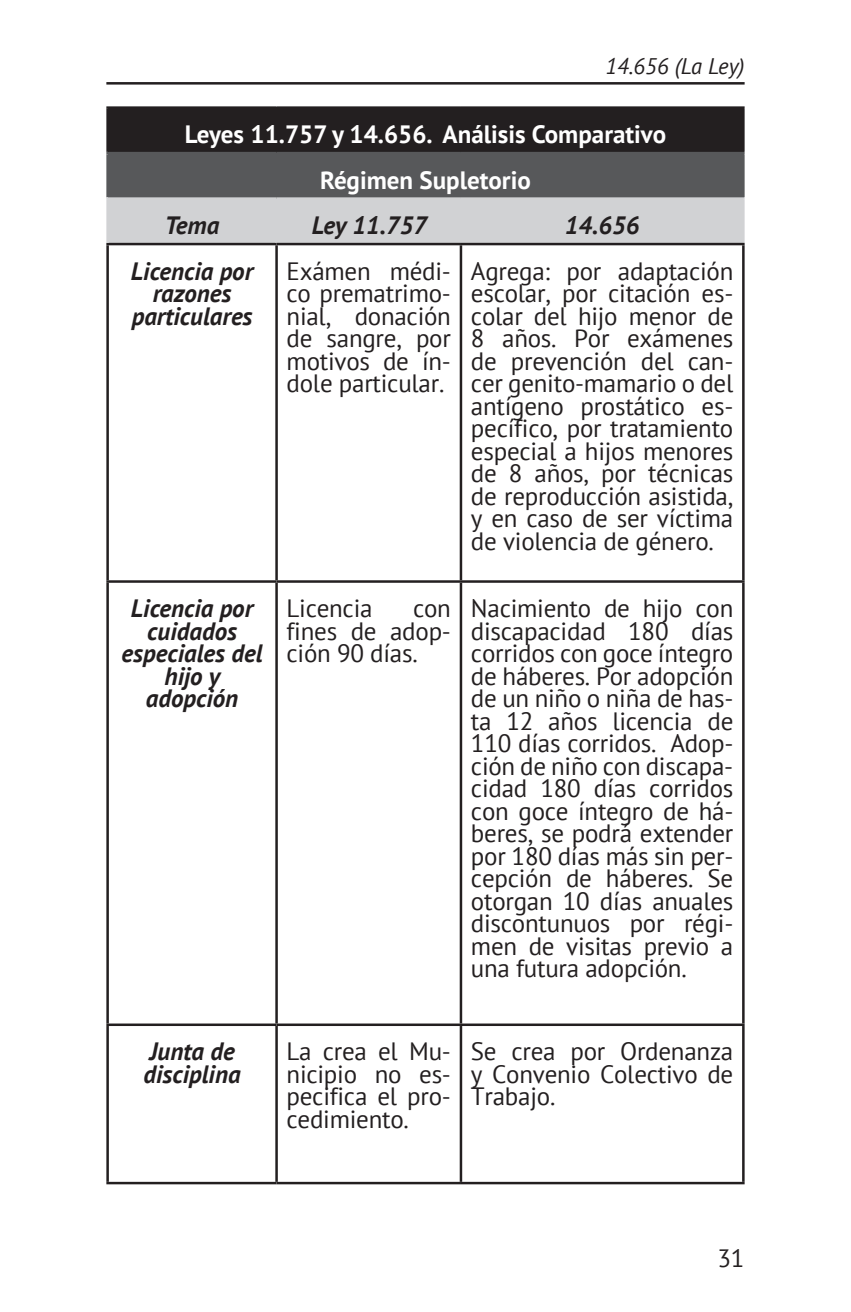
<style>
.page{position:relative;width:851px;height:1312px;background:#fff}
.page>*{position:absolute;margin:0;border:0;box-sizing:border-box;transform-origin:0 0}
.t1{font:25px/22.5px "PT Sans";letter-spacing:-.01em;color:#231f20;text-align:justify}
.t2{font:italic 700 25px/22.5px "PT Sans";color:#231f20;text-align:center}
.t3{font:700 25px/45.5px "PT Sans";color:#fff;text-align:center}
.t4{font:italic 22.5px "PT Sans";color:#231f20}
</style>
<div class="page">
<hr style="left:106px;top:82px;width:638px;height:3px;background:#231f20">
<div style="left:108px;top:108px;width:635px;height:45px;background:#231f20"></div>
<div style="left:108px;top:153px;width:635px;height:45px;background:#57585a"></div>
<div style="left:109px;top:200px;width:633px;height:43px;background:#d1d2d4"></div>
<hr style="left:742px;top:109px;width:2px;height:43px;background:#231f20">
<hr style="left:742px;top:154px;width:2px;height:43px;background:#57585a">
<hr style="left:106px;top:152px;width:170px;height:2px;background:#57585a">
<hr style="left:106px;top:154px;width:3px;height:43px;background:#57585a">
<hr style="left:276px;top:152px;width:185px;height:2px;background:#57585a">
<hr style="left:461px;top:152px;width:283px;height:2px;background:#57585a">
<hr style="left:106px;top:106px;width:170px;height:3px;background:#231f20">
<hr style="left:106px;top:109px;width:3px;height:43px;background:#231f20">
<hr style="left:276px;top:106px;width:185px;height:3px;background:#231f20">
<hr style="left:461px;top:106px;width:283px;height:3px;background:#231f20">
<hr style="left:106px;top:243px;width:170px;height:2px;background:#231f20">
<hr style="left:106px;top:197px;width:170px;height:3px;background:#d1d2d4">
<hr style="left:106px;top:200px;width:3px;height:43px;background:#d1d2d4">
<hr style="left:459px;top:200px;width:3px;height:43px;background:#d1d2d4">
<hr style="left:276px;top:197px;width:185px;height:3px;background:#d1d2d4">
<hr style="left:275px;top:200px;width:3px;height:43px;background:#d1d2d4">
<hr style="left:461px;top:197px;width:283px;height:3px;background:#d1d2d4">
<hr style="left:742px;top:200px;width:2px;height:43px;background:#d1d2d4">
<hr style="left:276px;top:243px;width:185px;height:2px;background:#231f20">
<hr style="left:461px;top:243px;width:283px;height:2px;background:#231f20">
<hr style="left:106px;top:245px;width:3px;height:335px;background:#231f20">
<hr style="left:275px;top:245px;width:3px;height:335px;background:#231f20">
<hr style="left:459px;top:245px;width:3px;height:335px;background:#231f20">
<hr style="left:742px;top:245px;width:2px;height:335px;background:#231f20">
<hr style="left:275px;top:582px;width:3px;height:441px;background:#231f20">
<hr style="left:459px;top:582px;width:3px;height:441px;background:#231f20">
<hr style="left:106px;top:580px;width:170px;height:2px;background:#231f20">
<hr style="left:106px;top:582px;width:3px;height:441px;background:#231f20">
<hr style="left:276px;top:580px;width:185px;height:2px;background:#231f20">
<hr style="left:461px;top:580px;width:283px;height:2px;background:#231f20">
<hr style="left:742px;top:582px;width:2px;height:441px;background:#231f20">
<hr style="left:106px;top:1181px;width:170px;height:2px;background:#231f20">
<hr style="left:275px;top:1025px;width:3px;height:156px;background:#231f20">
<hr style="left:276px;top:1181px;width:185px;height:2px;background:#231f20">
<hr style="left:459px;top:1025px;width:3px;height:156px;background:#231f20">
<hr style="left:461px;top:1181px;width:283px;height:2px;background:#231f20">
<hr style="left:106px;top:1023px;width:170px;height:2px;background:#231f20">
<hr style="left:106px;top:1025px;width:3px;height:156px;background:#231f20">
<hr style="left:276px;top:1023px;width:185px;height:2px;background:#231f20">
<hr style="left:461px;top:1023px;width:283px;height:2px;background:#231f20">
<hr style="left:742px;top:1025px;width:2px;height:156px;background:#231f20">
<p class="t4" style="left:605px;top:52px;width:141px">14.656 (La Ley)</p>
<p class="t3" style="left:185px;top:111px;width:483px">Leyes 11.757 y 14.656. Análisis Comparativo<br>Régimen Supletorio</p>
<p class="t2" style="left:165px;top:213px;width:56px">Tema</p>
<p class="t2" style="left:312px;top:213px;width:117px">Ley 11.757</p>
<p class="t2" style="left:565px;top:213px;width:76px">14.656</p>
<p class="t2" style="left:131px;top:259px;width:124px">Licencia por razones particulares</p>
<p class="t1" style="left:286px;top:259px;width:166px">Exámen médi&shy;co prematrimo&shy;nial, donación de sangre, por motivos de ín&shy;dole particular.</p>
<p class="t1" style="left:471px;top:259px;width:264px">Agrega: por adaptación escolar, por citación es&shy;colar del hijo menor de 8 años. Por exámenes de prevención del can&shy;cer genito-mamario o del antígeno prostático es&shy;pecífico, por tratamiento especial a hijos menores de 8 años, por técnicas de reproducción asistida, y en caso de ser víctima de violencia de género.</p>
<p class="t1" style="left:286px;top:596px;width:166px;text-indent:126px">con fines de adop&shy;ción 90 días.</p>
<p class="t1" style="left:471px;top:596px;width:264px">Nacimiento de hijo con discapacidad 180 días corridos con goce íntegro de háberes. Por adopción de un niño o niña de has&shy;ta 12 años licencia de 110 días corridos. Adop&shy;ción de niño con discapa&shy;cidad 180 días corridos con goce íntegro de há&shy;beres, se podrá extender por 180 días más sin per&shy;cepción de háberes. Se otorgan 10 días anuales discontunuos por régi&shy;men de visitas previo a una futura adopción.</p>
<p class="t2" style="left:122px;top:596px;width:142px">Licencia por cuidados especiales del hijo y adopción</p>
<p class="t1" style="left:286px;top:596px;width:87px">Licencia</p>
<p class="t2" style="left:143px;top:1039px;width:99px;text-align:left">Junta de disciplina</p>
<p class="t1" style="left:286px;top:1039px;width:166px">La crea el Mu&shy;nicipio no es&shy;pecifica el pro&shy;cedimiento.</p>
<p class="t1" style="left:471px;top:1039px;width:264px">Se crea por Ordenanza y Convenio Colectivo de Trabajo.</p>
<p class="t1" style="left:717px;top:1245px;width:29px">31</p>
</div>
